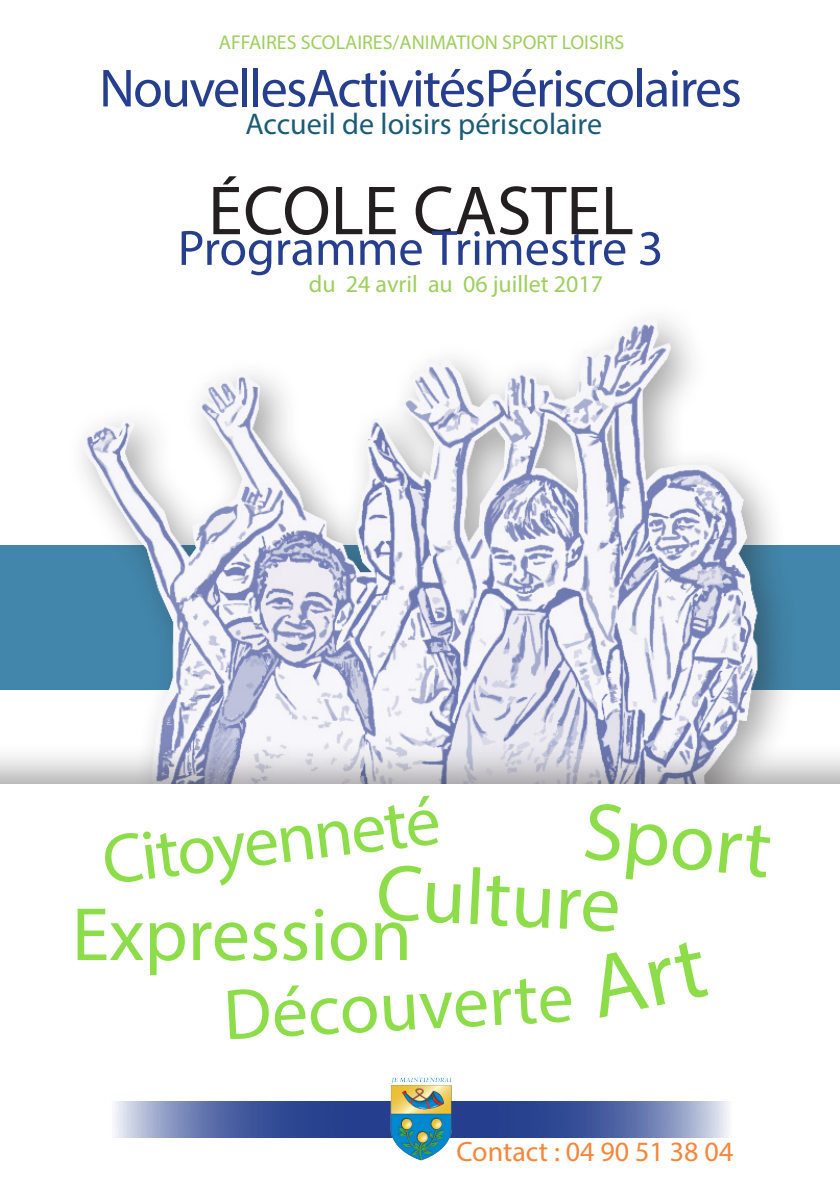
<style>
.page{position:relative;width:840px;height:1191px;background:#fff}
.page>*{position:absolute;margin:0;border:0;box-sizing:border-box;transform-origin:0 0}
.t1{font:82px "Myriad Pro";color:#8ddd4b}
.t2{font:80px "Myriad Pro";color:#8ddd4b}
.t3{font:76px "Myriad Pro";color:#8ddd4b}
.t4{font:72px "Myriad Pro";color:#8ddd4b}
.t5{font:70px "Myriad Pro";color:#231f20}
.t6{font:70px "Myriad Pro";color:#8ddd4b}
.t7{font:54px "Myriad Pro";letter-spacing:-.03em;color:#253f8e}
.t8{font:50px "Myriad Pro";color:#253f8e}
.t9{font:30px "Myriad Pro";color:#1a5b75}
.t10{font:28px "Myriad Pro";color:#f5863b}
.t11{font:24px "Myriad Pro";color:#9ece5e}
.t12{font:20px "Myriad Pro";color:#9ece5e}
</style>
<div class="page">
<div style="left:0;top:545px;width:839px;height:145px;background:#4286ab"></div>
<div style="left:65px;top:300px;width:733px;height:544px;background:#231f20;opacity:.4"></div>
<img style="left:73px;top:309px;width:695px;height:432px">
<div style="left:0;top:741px;width:839px;height:450px;background:#231f20;opacity:.4"></div>
<div style="left:0;top:784px;width:839px;height:407px;background:#fff"></div>
<svg style="left:115px;top:1101px;width:614px;height:36px;background:#586ca8"></svg>
<img style="left:382px;top:1077px;width:77px;height:84px">
<p class="t12" style="left:219px;top:30px;width:407px">AFFAIRES SCOLAIRES/ANIMATION SPORT LOISIRS</p>
<p class="t7" style="left:99px;top:55px;width:643px">Nouvelles Activités Périscolaires</p>
<p class="t9" style="left:245px;top:105px;width:358px">Accueil de loisirs périscolaire</p>
<p class="t5" style="left:208px;top:167px;width:427px">ÉCOLE CASTEL</p>
<p class="t8" style="left:178px;top:217px;width:487px">Programme Trimestre 3</p>
<p class="t11" style="left:309px;top:269px;width:295px">du 24 avril au 06 juillet 2017</p>
<p class="t6" style="left:97px;top:818px;width:341px;rotate:-7deg">Citoyenneté</p>
<p class="t3" style="left:72px;top:887px;width:341px">Expression</p>
<p class="t4" style="left:221px;top:970px;width:352px;rotate:-3deg">Découverte</p>
<p class="t1" style="left:589px;top:780px;width:190px;rotate:6deg">Sport</p>
<p class="t2" style="left:379px;top:842px;width:246px;rotate:3deg">Culture</p>
<p class="t10" style="left:456px;top:1133px;width:278px">Contact : 04 90 51 38 04</p>
</div>
